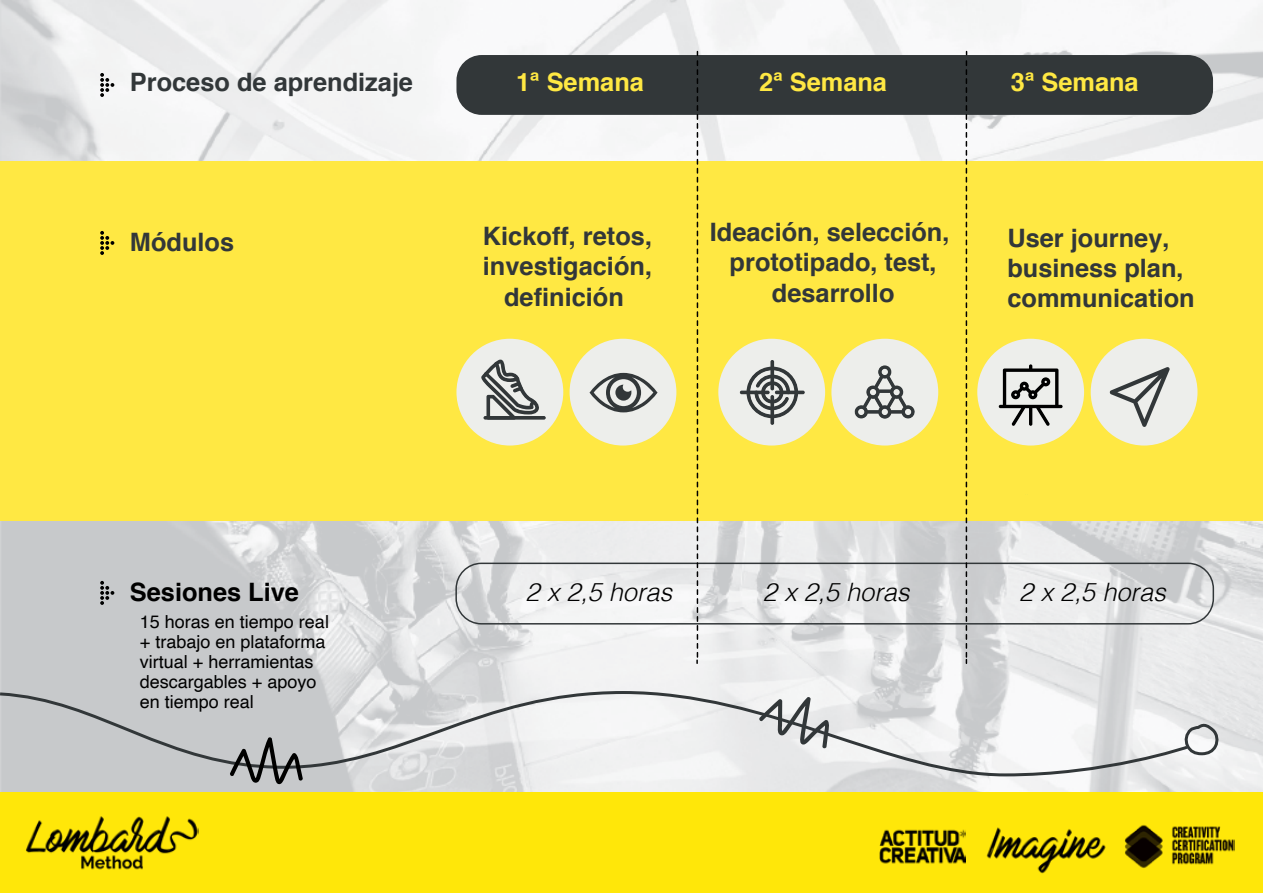
<style>
.page{position:relative;width:1263px;height:893px;background:#fff}
.page>*{position:absolute;margin:0;border:0;box-sizing:border-box;transform-origin:0 0}
.t1{font:700 25.35px/30.5px "Helvetica";color:#323739;text-align:center}
.t2{font:italic 300 25.35px "Helvetica";color:#000}
.t3{font:700 25.35px "Helvetica";color:#ffe843}
.t4{font:700 25.35px "Helvetica";color:#000}
.t5{font:18px/20px "Helvetica";color:#000}
</style>
<div class="page">
<div style="left:0;top:791px;width:1263px;height:102px;background:#ffe709"></div>
<img style="left:1124px;top:824px;width:111px;height:44px">
<img style="left:879px;top:829px;width:86px;height:35px">
<img style="left:26px;top:816px;width:173px;height:54px">
<img style="left:986px;top:827px;width:120px;height:47px">
<img style="left:0;top:0;width:1263px;height:791px">
<div style="left:456px;top:55px;width:757px;height:60px;background:#323739;border-radius:25px"></div>
<div style="left:0;top:161px;width:1263px;height:359px;background:#ffe843"></div>
<div style="left:455px;top:563px;width:759px;height:61px;border:2px solid #323739;border-radius:25px"></div>
<svg style="left:696px;top:61px;width:2px;height:602px"></svg>
<svg style="left:966px;top:61px;width:1px;height:602px"></svg>
<div style="left:570px;top:339px;width:106px;height:106px;background:#edeeeb;border-radius:50%"></div>
<div style="left:456px;top:339px;width:107px;height:106px;background:#edeeeb;border-radius:50%"></div>
<svg style="left:483px;top:416px;width:63px;height:4px"></svg>
<hr style="left:484px;top:417px;width:61px;height:2px;background:#323739">
<svg style="left:481px;top:360px;width:59px;height:60px"></svg>
<div style="left:831px;top:339px;width:107px;height:106px;background:#edeeeb;border-radius:50%"></div>
<div style="left:977px;top:339px;width:107px;height:106px;background:#edeeeb;border-radius:50%"></div>
<div style="left:1091px;top:339px;width:106px;height:106px;background:#edeeeb;border-radius:50%"></div>
<div style="left:718px;top:339px;width:107px;height:106px;background:#edeeeb;border-radius:50%"></div>
<svg style="left:589px;top:373px;width:68px;height:39px"></svg>
<svg style="left:746px;top:367px;width:52px;height:51px"></svg>
<svg style="left:770px;top:360px;width:4px;height:30px"></svg>
<hr style="left:771px;top:360px;width:3px;height:30px;background:#323739">
<svg style="left:770px;top:395px;width:4px;height:30px"></svg>
<hr style="left:771px;top:396px;width:3px;height:28px;background:#323739">
<hr style="left:775px;top:391px;width:30px;height:3px;background:#323739;border-radius:2px">
<hr style="left:740px;top:391px;width:30px;height:3px;background:#323739;border-radius:2px">
<svg style="left:854px;top:365px;width:61px;height:54px"></svg>
<svg style="left:1109px;top:367px;width:61px;height:60px"></svg>
<svg style="left:100px;top:73px;width:14px;height:24px"></svg>
<svg style="left:100px;top:231px;width:14px;height:24px"></svg>
<svg style="left:100px;top:581px;width:14px;height:24px"></svg>
<svg style="left:0;top:689px;width:1190px;height:89px"></svg>
<svg style="left:229px;top:737px;width:74px;height:48px;background:#929495"></svg>
<svg style="left:758px;top:696px;width:72px;height:53px"></svg>
<svg style="left:1182px;top:722px;width:40px;height:35px"></svg>
<svg style="left:999px;top:364px;width:63px;height:62px"></svg>
<p class="t1" style="left:130px;top:67px;width:285px">Proceso de aprendizaje</p>
<p class="t3" style="left:516px;top:62px;width:129px">1ª Semana</p>
<p class="t3" style="left:759px;top:62px;width:129px">2ª Semana</p>
<p class="t3" style="left:1011px;top:62px;width:129px">3ª Semana</p>
<p class="t1" style="left:130px;top:227px;width:106px">Módulos</p>
<p class="t1" style="left:483px;top:221px;width:171px">Kickoff, retos, investigación, definición</p>
<p class="t1" style="left:710px;top:217px;width:241px">Ideación, selección, prototipado, test, desarrollo</p>
<p class="t1" style="left:1007px;top:223px;width:189px;text-align:left">User journey, business plan, communication</p>
<p class="t4" style="left:130px;top:572px;width:171px">Sesiones Live</p>
<p class="t2" style="left:526px;top:571px;width:148px">2 x 2,5 horas</p>
<p class="t2" style="left:763px;top:571px;width:148px">2 x 2,5 horas</p>
<p class="t2" style="left:1019px;top:571px;width:148px">2 x 2,5 horas</p>
<p class="t5" style="left:140px;top:613px;width:191px">15 horas en tiempo real + trabajo en plataforma virtual + herramientas descargables + apoyo en tiempo real</p>
</div>
